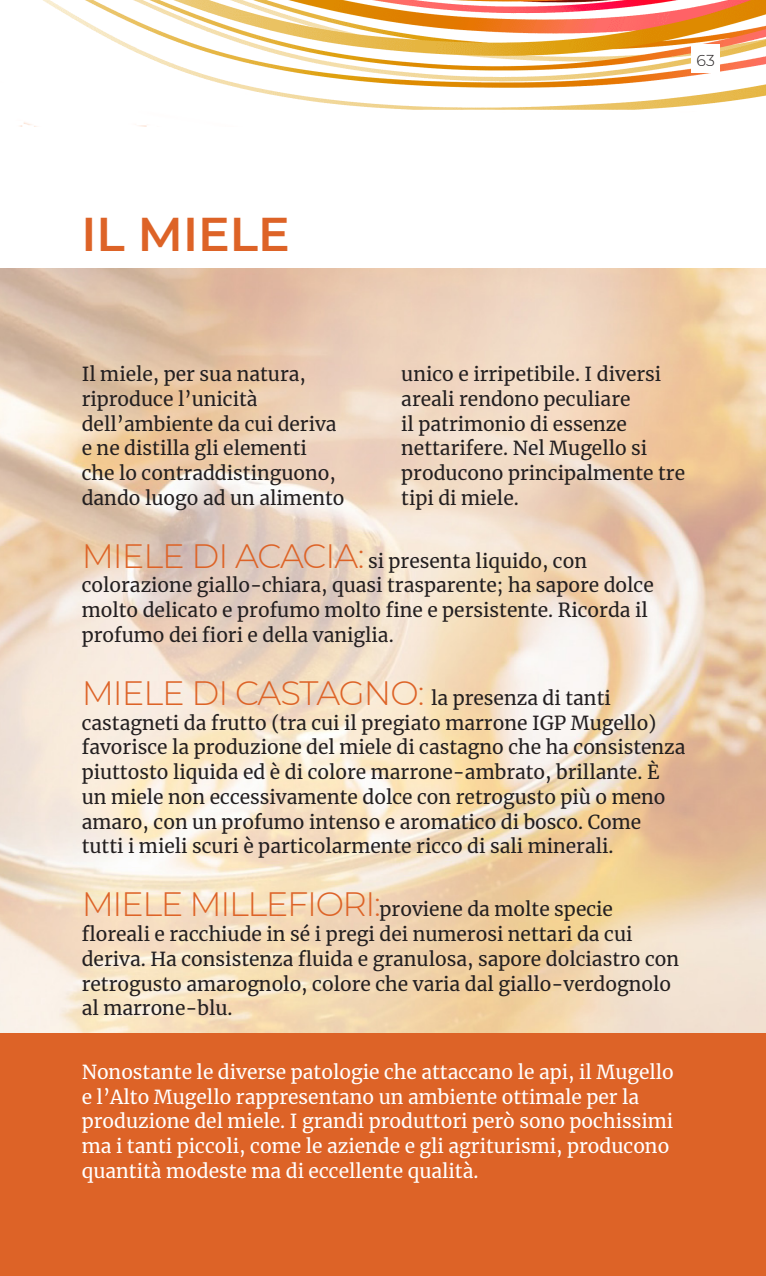
<style>
.page{position:relative;width:766px;height:1276px;background:#fff}
.page>*{position:absolute;margin:0;border:0;box-sizing:border-box;transform-origin:0 0}
.t1{font:600 47.25px "Montserrat";color:#dd6327}
.t2{font:19.12px/24.8px "Merriweather";color:#231f20}
.t3{font:19.12px/24.8px "Merriweather";color:#fff}
.t4{font:300 15.75px "Montserrat";color:#231f20}
.s1{font-family:"Montserrat";font-weight:300;font-size:33.75px;color:#dd6327}
</style>
<div class="page">
<img style="left:19px;top:0;width:746px;height:127px">
<div style="left:691px;top:44px;width:28px;height:29px;background:#fff"></div>
<img style="left:0;top:268px;width:765px;height:765px">
<div style="left:0;top:1033px;width:765px;height:243px;background:#dd6327"></div>
<p class="t1" style="left:81px;top:200px;width:210px">IL MIELE</p>
<p class="t4" style="left:690px;top:53px;width:26px">6363</p>
<p class="t2" style="left:82px;top:361px;width:264px">Il miele, per sua natura, riproduce l’unicità dell’ambiente da cui deriva e ne distilla gli elementi<br>che lo contraddistinguono, dando luogo ad un alimento</p>
<p class="t2" style="left:401px;top:361px;width:285px">unico e irripetibile. I diversi areali rendono peculiare<br>il patrimonio di essenze nettarifere. Nel Mugello si producono principalmente tre tipi di miele.</p>
<p class="t2" style="left:82px;top:548px;width:573px"><span class="s1">MIELE DI ACACIA:</span> si presenta liquido, con colorazione giallo-chiara, quasi trasparente; ha sapore dolce molto delicato e profumo molto fine e persistente. Ricorda il profumo dei fiori e della vaniglia.</p>
<p class="t2" style="left:82px;top:685px;width:605px"><span class="s1">MIELE DI CASTAGNO:</span> la presenza di tanti castagneti da frutto (tra cui il pregiato marrone IGP Mugello) favorisce la produzione del miele di castagno che ha consistenza piuttosto liquida ed è di colore marrone-ambrato, brillante. È un miele non eccessivamente dolce con retrogusto più o meno amaro, con un profumo intenso e aromatico di bosco. Come tutti i mieli scuri è particolarmente ricco di sali minerali.</p>
<p class="t2" style="left:82px;top:896px;width:599px"><span class="s1">MIELE MILLEFIORI:</span>proviene da molte specie floreali e racchiude in sé i pregi dei numerosi nettari da cui deriva. Ha consistenza fluida e granulosa, sapore dolciastro con retrogusto amarognolo, colore che varia dal giallo-verdognolo al marrone-blu.</p>
<p class="t3" style="left:82px;top:1059px;width:593px">Nonostante le diverse patologie che attaccano le api, il Mugello e l’Alto Mugello rappresentano un ambiente ottimale per la produzione del miele. I grandi produttori però sono pochissimi ma i tanti piccoli, come le aziende e gli agriturismi, producono quantità modeste ma di eccellente qualità.</p>
</div>
